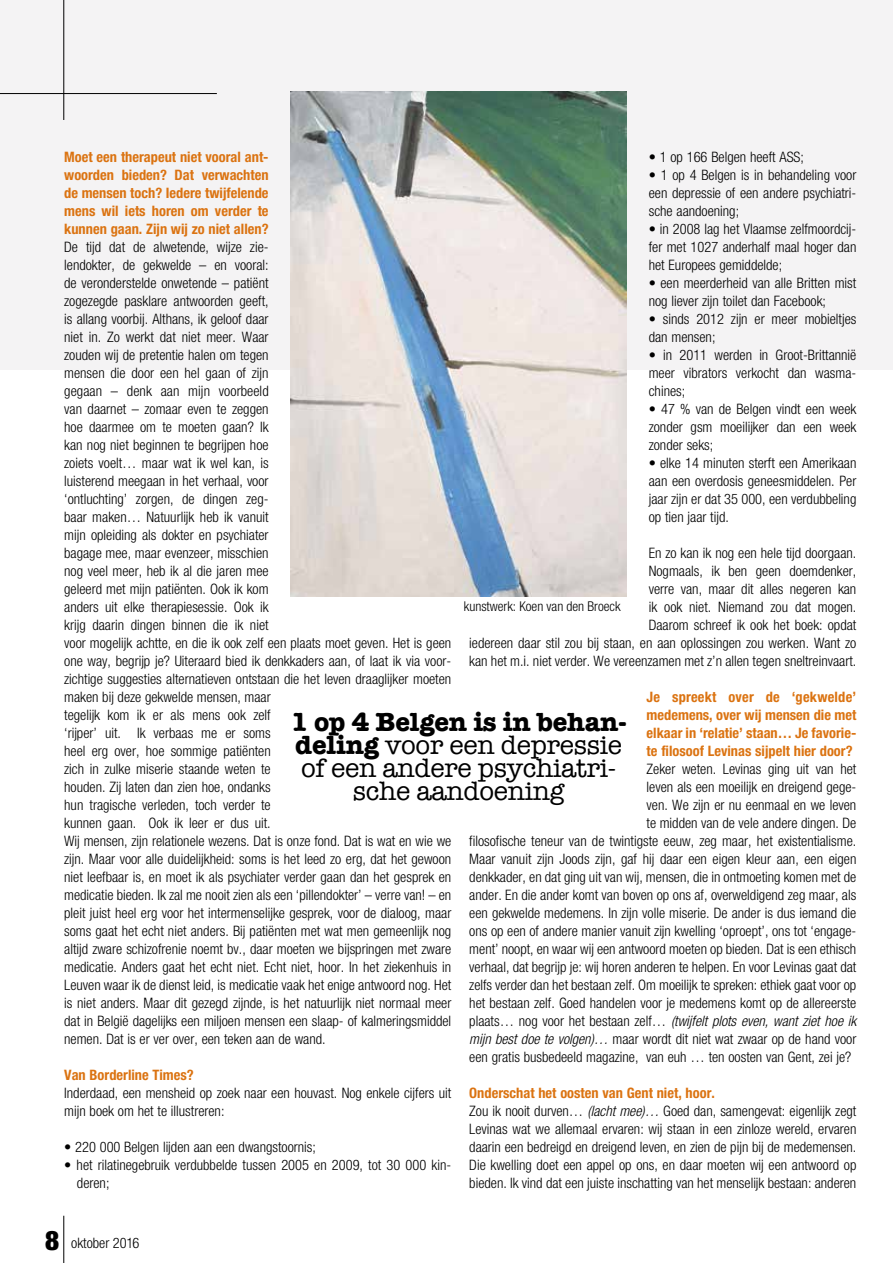
<style>
.page{position:relative;width:893px;height:1263px;background:#fff}
.page>*{position:absolute;margin:0;border:0;box-sizing:border-box;transform-origin:0 0}
.t1{font:27px/23px "American Typewriter";letter-spacing:-.01em;color:#000;text-align:center}
.t2{font:300 condensed 14.4px/18px "Helvetica Neue LT Std";color:#000}
.t3{font:700 condensed 14.4px/18px "Helvetica Neue LT Std";color:#db7311;text-align:justify}
.t4{font:italic 300 condensed 14.4px "Helvetica Neue LT Std";color:#000}
.t5{font:300 condensed 13.5px "Helvetica Neue LT Std";color:#000}
.s1{font-style:normal}
.s2{font-style:italic}
.s3{font-weight:700;color:#db7311}
.s4{font-weight:700}
.s5{font-weight:900;font-size:27px}
</style>
<div class="page">
<div style="left:0;top:0;width:893px;height:369px;background:#f4f3f4"></div>
<img style="left:290px;top:91px;width:337px;height:505px">
<hr style="left:63px;top:1216px;width:1px;height:47px;background:#000">
<hr style="left:0;top:93px;width:217px;height:1px;background:#000">
<hr style="left:63px;top:0;width:1px;height:120px;background:#000">
<p class="t2" style="left:649px;top:148px;width:157px">• 1 op 166 Belgen heeft ASS;</p>
<p class="t2" style="left:649px;top:166px;width:209px;text-align:justify">• 1 op 4 Belgen is in behandeling voor een depressie of een andere psychiatri&shy;sche aandoening;</p>
<p class="t2" style="left:649px;top:220px;width:209px;text-align:justify">• in 2008 lag het Vlaamse zelfmoordcij&shy;fer met 1027 anderhalf maal hoger dan het Europees gemiddelde;</p>
<p class="t2" style="left:649px;top:274px;width:209px">• een meerderheid van alle Britten mist nog liever zijn toilet dan Facebook;</p>
<p class="t2" style="left:649px;top:310px;width:209px">• sinds 2012 zijn er meer mobieltjes dan mensen;</p>
<p class="t2" style="left:649px;top:346px;width:209px;text-align:justify">• in 2011 werden in Groot-Brittannië meer vibrators verkocht dan wasma&shy;chines;</p>
<p class="t2" style="left:649px;top:400px;width:209px;text-align:justify">• 47 % van de Belgen vindt een week zonder gsm moeilijker dan een week zonder seks;</p>
<p class="t2" style="left:649px;top:454px;width:209px;text-align:justify">• elke 14 minuten sterft een Amerikaan aan een overdosis geneesmiddelen. Per jaar zijn er dat 35 000, een verdubbeling op tien jaar tijd.</p>
<p class="t2" style="left:469px;top:544px;width:389px;text-align:right">En zo kan ik nog een hele tijd doorgaan.<br>Nogmaals, ik ben geen doemdenker,<br>verre van, maar dit alles negeren kan<br>ik ook niet. Niemand zou dat mogen.<br>Daarom schreef ik ook het boek: opdat<br>iedereen daar stil zou bij staan, en aan oplossingen zou werken. Want zo kan het m.i. niet verder. We vereenzamen met z’n allen tegen sneltreinvaart.</p>
<p class="t3" style="left:647px;top:688px;width:211px">Je spreekt over de ‘gekwelde’ medemens, over wij mensen die met elkaar in ‘relatie’ staan… Je favorie&shy;te filosoof Levinas sijpelt hier door?</p>
<p class="t2" style="left:647px;top:760px;width:211px">Zeker weten. Levinas ging uit van het</p>
<p class="t2" style="left:647px;top:778px;width:211px">leven als een moeilijk en dreigend gege-</p>
<p class="t2" style="left:647px;top:796px;width:211px">ven. We zijn er nu eenmaal en we leven</p>
<p class="t2" style="left:647px;top:814px;width:211px">te midden van de vele andere dingen. De</p>
<p class="t2" style="left:469px;top:832px;width:389px">filosofische teneur van de twintigste eeuw, zeg maar, het existentialisme.</p>
<p class="t2" style="left:469px;top:850px;width:389px">Maar vanuit zijn Joods zijn, gaf hij daar een eigen kleur aan, een eigen</p>
<p class="t2" style="left:469px;top:868px;width:389px">denkkader, en dat ging uit van wij, mensen, die in ontmoeting komen met de</p>
<p class="t2" style="left:469px;top:886px;width:389px">ander. En die ander komt van boven op ons af, overweldigend zeg maar, als</p>
<p class="t2" style="left:469px;top:904px;width:388px">een gekwelde medemens. In zijn volle miserie. De ander is dus iemand die</p>
<p class="t2" style="left:469px;top:922px;width:389px">ons op een of andere manier vanuit zijn kwelling ‘oproept’, ons tot ‘engage-</p>
<p class="t2" style="left:469px;top:940px;width:388px">ment’ noopt, en waar wij een antwoord moeten op bieden. Dat is een ethisch</p>
<p class="t2" style="left:469px;top:958px;width:388px">verhaal, dat begrijp je: wij horen anderen te helpen. En voor Levinas gaat dat</p>
<p class="t2" style="left:469px;top:976px;width:388px">zelfs verder dan het bestaan zelf. Om moeilijk te spreken: ethiek gaat voor op</p>
<p class="t2" style="left:469px;top:994px;width:389px">het bestaan zelf. Goed handelen voor je medemens komt op de allereerste</p>
<p class="t4" style="left:469px;top:1013px;width:389px"><span class="s1">plaats… nog voor het bestaan zelf…</span> (twijfelt plots even, want ziet hoe ik</p>
<p class="t2" style="left:469px;top:1030px;width:389px"><span class="s2">mijn best doe te volgen)…</span> maar wordt dit niet wat zwaar op de hand voor</p>
<p class="t2" style="left:469px;top:1048px;width:384px">een gratis busbedeeld magazine, van euh … ten oosten van Gent, zei je?</p>
<p class="t2" style="left:469px;top:1084px;width:389px"><span class="s3">Onderschat het oosten van Gent niet, hoor.<br></span>Zou ik nooit durven… <span class="s2">(lacht mee)…</span> Goed dan, samengevat: eigenlijk zegt Levinas wat we allemaal ervaren: wij staan in een zinloze wereld, ervaren daarin een bedreigd en dreigend leven, en zien de pijn bij de medemensen.<br>Die kwelling doet een appel op ons, en daar moeten wij een antwoord op bieden. Ik vind dat een juiste inschatting van het menselijk bestaan: anderen</p>
<p class="t3" style="left:64px;top:148px;width:206px">Moet een therapeut niet vooral ant&shy;woorden bieden? Dat verwachten de mensen toch? Iedere twijfelende mens wil iets horen om verder te kunnen gaan. Zijn wij zo niet allen?</p>
<p class="t2" style="left:64px;top:238px;width:389px">De tijd dat de alwetende, wijze zie-<br>lendokter, de gekwelde – en vooral:<br>de veronderstelde onwetende – patiënt<br>zogezegde pasklare antwoorden geeft,<br>is allang voorbij. Althans, ik geloof daar<br>niet in. Zo werkt dat niet meer. Waar<br>zouden wij de pretentie halen om tegen<br>mensen die door een hel gaan of zijn<br>gegaan – denk aan mijn voorbeeld<br>van daarnet – zomaar even te zeggen<br>hoe daarmee om te moeten gaan? Ik<br>kan nog niet beginnen te begrijpen hoe<br>zoiets voelt… maar wat ik wel kan, is<br>luisterend meegaan in het verhaal, voor<br>‘ontluchting’ zorgen, de dingen zeg-<br>baar maken… Natuurlijk heb ik vanuit<br>mijn opleiding als dokter en psychiater<br>bagage mee, maar evenzeer, misschien<br>nog veel meer, heb ik al die jaren mee<br>geleerd met mijn patiënten. Ook ik kom<br>anders uit elke therapiesessie. Ook ik<br>krijg daarin dingen binnen die ik niet<br>voor mogelijk achtte, en die ik ook zelf een plaats moet geven. Het is geen one way, begrijp je? Uiteraard bied ik denkkaders aan, of laat ik via voor&shy;zichtige suggesties alternatieven ontstaan die het leven draaglijker moeten maken bij deze gekwelde mensen, maar<br>tegelijk kom ik er als mens ook zelf<br>‘rijper’ uit. Ik verbaas me er soms<br>heel erg over, hoe sommige patiënten<br>zich in zulke miserie staande weten te<br>houden. Zij laten dan zien hoe, ondanks<br>hun tragische verleden, toch verder te<br>kunnen gaan. Ook ik leer er dus uit.<br>Wij mensen, zijn relationele wezens. Dat is onze fond. Dat is wat en wie we zijn. Maar voor alle duidelijkheid: soms is het leed zo erg, dat het gewoon niet leefbaar is, en moet ik als psychiater verder gaan dan het gesprek en medicatie bieden. Ik zal me nooit zien als een ‘pillendokter’ – verre van! – en pleit juist heel erg voor het intermenselijke gesprek, voor de dialoog, maar soms gaat het echt niet anders. Bij patiënten met wat men gemeenlijk nog altijd zware schizofrenie noemt bv., daar moeten we bijspringen met zware medicatie. Anders gaat het echt niet. Echt niet, hoor. In het ziekenhuis in Leuven waar ik de dienst leid, is medicatie vaak het enige antwoord nog. Het is niet anders. Maar dit gezegd zijnde, is het natuurlijk niet normaal meer dat in België dagelijks een miljoen mensen een slaap- of kalmeringsmiddel nemen. Dat is er ver over, een teken aan de wand.</p>
<p class="t3" style="left:64px;top:1066px;width:131px">Van Borderline Times?</p>
<p class="t2" style="left:64px;top:1084px;width:389px">Inderdaad, een mensheid op zoek naar een houvast. Nog enkele cijfers uit mijn boek om het te illustreren:</p>
<p class="t2" style="left:64px;top:1138px;width:253px">• 220 000 Belgen lijden aan een dwangstoornis;</p>
<p class="t2" style="left:77px;top:1156px;width:376px;text-indent:-13px">• het rilatinegebruik verdubbelde tussen 2005 en 2009, tot 30 000 kin&shy;deren;</p>
<p class="t5" style="left:464px;top:598px;width:158px">kunstwerk: Koen van den Broeck</p>
<h1 class="t1" style="left:290px;top:709px;width:338px"><span class="s4">1 op 4 Belgen is in behan&shy;deling</span> voor een depressie of een andere psychiatri&shy;sche aandoening</h1>
<p class="t2" style="left:45px;top:1233px;width:96px"><span class="s5">8</span> oktober 2016</p>
</div>
